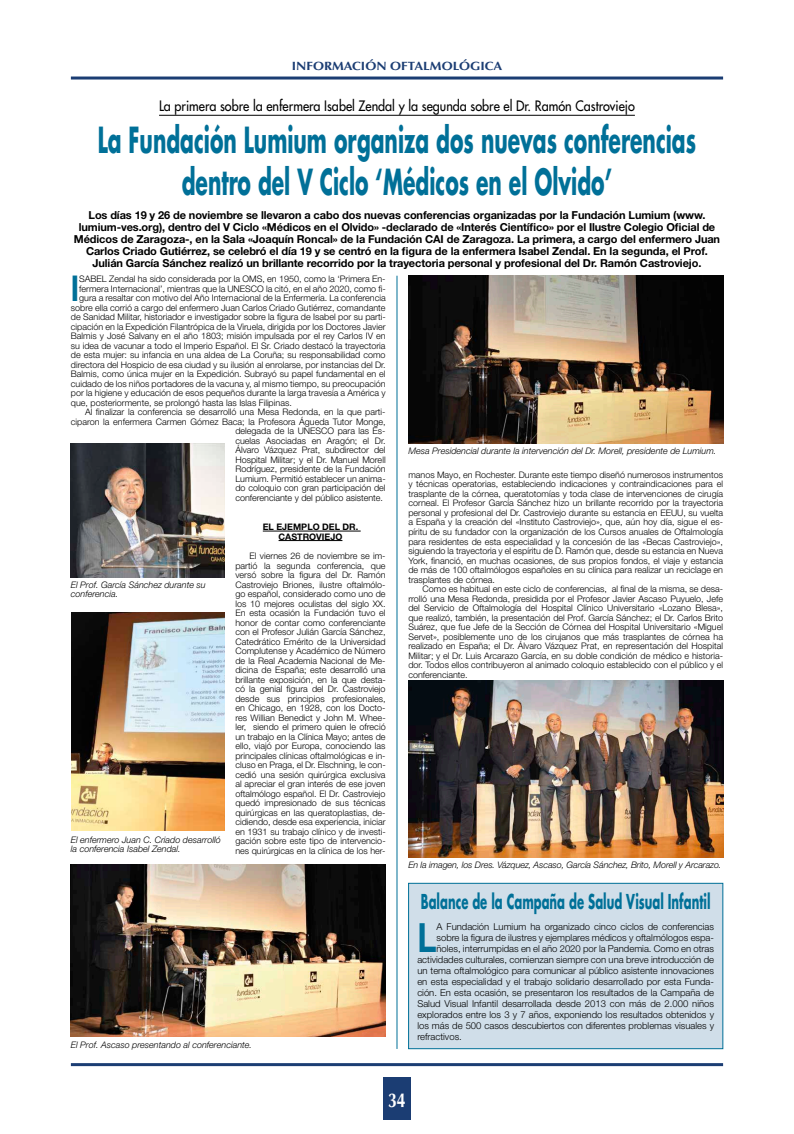
<style>
.page{position:relative;width:794px;height:1134px;background:#fff}
.page>*{position:absolute;margin:0;border:0;box-sizing:border-box;transform-origin:0 0}
.t1{font:700 40.3px "Helvetica Neue LT Std";color:#007098;scale:.8 1}
.t2{font:700 35.6px "Helvetica Neue LT Std";color:#007098;scale:.8 1}
.t3{font:700 35px/42px "Futura Std";color:#007098;text-align:center;scale:.58 1}
.t4{font:700 20px "Futura Std";color:#007098;scale:.58 1}
.t5{font:700 20px "Optima LT Std";color:#fff;scale:.8 1}
.t6{font:500 14px "Futura Std";color:#000;scale:.9 1}
.t7{font:700 12px "Optima LT Std";color:#1b3d73;scale:1.1 1}
.t8{font:700 11px/12px "Helvetica Neue LT Std";letter-spacing:-.01em;color:#000;text-align:center}
.t9{font:300 9.5px "Helvetica Neue LT Std";color:#000}
.t10{font:300 9px/9.5px "Helvetica Neue LT Std";color:#000;text-align:justify}
.t11{font:italic 300 9px/9.5px "Helvetica Neue LT Std";color:#000}
.t12{font:700 9px/9.5px "Helvetica Neue LT Std";color:#000;text-align:center}
</style>
<div class="page">
<div style="left:383px;top:1078px;width:28px;height:42px;background:#1b3d73"></div>
<hr style="left:71px;top:77px;width:652px;height:3px;background:#1b3d73">
<hr style="left:71px;top:1063px;width:652px;height:3px;background:#1b3d73">
<hr style="left:263px;top:531px;width:98px;height:1px;background:#000">
<hr style="left:278px;top:540px;width:64px;height:1px;background:#000">
<hr style="left:159px;top:115px;width:476px;height:1px;background:#000">
<div style="left:408px;top:883px;width:315px;height:166px;background:#d0dee9"></div>
<div style="left:408px;top:883px;width:315px;height:166px;border:1px solid #007098"></div>
<img style="left:408px;top:276px;width:315px;height:167px">
<img style="left:408px;top:680px;width:315px;height:178px">
<img style="left:71px;top:612px;width:153px;height:219px">
<img style="left:71px;top:865px;width:315px;height:172px">
<img style="left:71px;top:443px;width:153px;height:134px">
<hr style="left:397px;top:276px;width:1px;height:773px;background:#007098">
<h3 class="t7" style="left:292px;top:59px;width:193px">INFORMACIÓN OFTALMOLÓGICA</h3>
<h3 class="t6" style="left:159px;top:97px;width:530px">La primera sobre la enfermera Isabel Zendal y la segunda sobre el Dr. Ramón Castroviejo</h3>
<h3 class="t3" style="left:98px;top:118px;width:1033px">La Fundación Lumium organiza dos nuevas conferencias dentro del V Ciclo ‘Médicos en el Olvido’</h3>
<p class="t8" style="left:74px;top:209px;width:648px">Los días 19 y 26 de noviembre se llevaron a cabo dos nuevas conferencias organizadas por la Fundación Lumium (www. lumium-ves.org), dentro del V Ciclo «Médicos en el Olvido» -declarado de «Interés Científico» por el Ilustre Colegio Oficial de Médicos de Zaragoza-, en la Sala «Joaquín Roncal» de la Fundación CAI de Zaragoza. La primera, a cargo del enfermero Juan Carlos Criado Gutiérrez, se celebró el día 19 y se centró en la figura de la enfermera Isabel Zendal. En la segunda, el Prof.<br>Julián García Sánchez realizó un brillante recorrido por la trayectoria personal y profesional del Dr. Ramón Castroviejo.</p>
<h2 class="t2" style="left:71px;top:266px;width:12px">I</h2>
<p class="t10" style="left:79px;top:274px;width:308px">SABEL Zendal ha sido considerada por la OMS, en 1950, como la ‘Primera En-</p>
<p class="t10" style="left:79px;top:283px;width:308px">fermera Internacional’, mientras que la UNESCO la citó, en el año 2020, como fi-</p>
<p class="t10" style="left:79px;top:293px;width:308px">gura a resaltar con motivo del Año Internacional de la Enfermería. La conferencia</p>
<p class="t10" style="left:71px;top:302px;width:316px">sobre ella corrió a cargo del enfermero Juan Carlos Criado Gutiérrez, comandante</p>
<p class="t10" style="left:71px;top:312px;width:316px">de Sanidad Militar, historiador e investigador sobre la figura de Isabel por su parti-</p>
<p class="t10" style="left:71px;top:321px;width:316px">cipación en la Expedición Filantrópica de la Viruela, dirigida por los Doctores Javier</p>
<p class="t10" style="left:71px;top:331px;width:316px">Balmis y José Salvany en el año 1803; misión impulsada por el rey Carlos IV en</p>
<p class="t10" style="left:71px;top:340px;width:316px">su idea de vacunar a todo el Imperio Español. El Sr. Criado destacó la trayectoria</p>
<p class="t10" style="left:71px;top:350px;width:316px">de esta mujer: su infancia en una aldea de La Coruña; su responsabilidad como</p>
<p class="t10" style="left:71px;top:359px;width:316px">directora del Hospicio de esa ciudad y su ilusión al enrolarse, por instancias del Dr.</p>
<p class="t10" style="left:71px;top:369px;width:316px">Balmis, como única mujer en la Expedición. Subrayó su papel fundamental en el</p>
<p class="t10" style="left:71px;top:379px;width:316px">cuidado de los niños portadores de la vacuna y, al mismo tiempo, su preocupación</p>
<p class="t10" style="left:71px;top:388px;width:316px">por la higiene y educación de esos pequeños durante la larga travesía a América y</p>
<p class="t10" style="left:71px;top:398px;width:222px">que, posteriormente, se prolongó hasta las Islas Filipinas.</p>
<p class="t10" style="left:85px;top:407px;width:302px">Al finalizar la conferencia se desarrolló una Mesa Redonda, en la que parti-</p>
<p class="t10" style="left:71px;top:417px;width:316px">ciparon la enfermera Carmen Gómez Baca; la Profesora Águeda Tutor Monge,</p>
<p class="t10" style="left:235px;top:426px;width:152px">delegada de la UNESCO para las Es-</p>
<p class="t10" style="left:235px;top:436px;width:152px">cuelas Asociadas en Aragón; el Dr.</p>
<p class="t10" style="left:235px;top:445px;width:152px">Álvaro Vázquez Prat, subdirector del</p>
<p class="t10" style="left:235px;top:455px;width:152px">Hospital Militar; y el Dr. Manuel Morell</p>
<p class="t10" style="left:235px;top:464px;width:152px">Rodríguez, presidente de la Fundación</p>
<p class="t10" style="left:235px;top:474px;width:152px">Lumium. Permitió establecer un anima-</p>
<p class="t10" style="left:235px;top:483px;width:152px">do coloquio con gran participación del</p>
<p class="t10" style="left:235px;top:493px;width:149px">conferenciante y del público asistente.</p>
<p class="t12" style="left:263px;top:522px;width:97px">EL EJEMPLO DEL DR.<br>CASTROVIEJO</p>
<p class="t10" style="left:235px;top:551px;width:152px;text-indent:14px">El viernes 26 de noviembre se im&shy;partió la segunda conferencia, que versó sobre la figura del Dr. Ramón Castroviejo Briones, ilustre oftalmólo&shy;go español, considerado como uno de los 10 mejores oculistas del siglo XX.<br>En esta ocasión la Fundación tuvo el honor de contar como conferenciante con el Profesor Julián García Sánchez, Catedrático Emérito de la Universidad Complutense y Académico de Número de la Real Academia Nacional de Me&shy;dicina de España; este desarrolló una brillante exposición, en la que desta&shy;có la genial figura del Dr. Castroviejo desde sus principios profesionales, en Chicago, en 1928, con los Docto&shy;res Willian Benedict y John M. Whee&shy;ler, siendo el primero quien le ofreció un trabajo en la Clínica Mayo; antes de ello, viajó por Europa, conociendo las principales clínicas oftalmológicas e in&shy;cluso en Praga, el Dr. Elschning, le con&shy;cedió una sesión quirúrgica exclusiva al apreciar el gran interés de ese joven oftalmólogo español. El Dr. Castroviejo quedó impresionado de sus técnicas quirúrgicas en las queratoplastias, de&shy;cidiendo, desde esa experiencia, iniciar en 1931 su trabajo clínico y de investi&shy;gación sobre este tipo de intervencio&shy;nes quirúrgicas en la clínica de los her-</p>
<p class="t11" style="left:71px;top:579px;width:136px">El Prof. García Sánchez durante su conferencia.</p>
<p class="t11" style="left:71px;top:835px;width:151px">El enfermero Juan C. Criado desarrolló la conferencia Isabel Zendal.</p>
<p class="t11" style="left:71px;top:1040px;width:183px">El Prof. Ascaso presentando al conferenciante.</p>
<p class="t11" style="left:408px;top:446px;width:309px">Mesa Presidencial durante la intervención del Dr. Morell, presidente de Lumium.</p>
<p class="t10" style="left:408px;top:470px;width:316px">manos Mayo, en Rochester. Durante este tiempo diseñó numerosos instrumentos y técnicas operatorias, estableciendo indicaciones y contraindicaciones para el trasplante de la córnea, queratotomías y toda clase de intervenciones de cirugía corneal. El Profesor García Sánchez hizo un brillante recorrido por la trayectoria personal y profesional del Dr. Castroviejo durante su estancia en EEUU, su vuelta a España y la creación del «Instituto Castroviejo», que, aún hoy día, sigue el es&shy;píritu de su fundador con la organización de los Cursos anuales de Oftalmología para residentes de esta especialidad y la concesión de las «Becas Castroviejo», siguiendo la trayectoria y el espíritu de D. Ramón que, desde su estancia en Nueva York, financió, en muchas ocasiones, de sus propios fondos, el viaje y estancia de más de 100 oftalmólogos españoles en su clínica para realizar un reciclage en trasplantes de córnea.</p>
<p class="t10" style="left:408px;top:584px;width:316px;text-indent:14px">Como es habitual en este ciclo de conferencias, al final de la misma, se desa&shy;rrolló una Mesa Redonda, presidida por el Profesor Javier Ascaso Puyuelo, Jefe del Servicio de Oftalmología del Hospital Clínico Universitario «Lozano Blesa», que realizó, también, la presentación del Prof. García Sánchez; el Dr. Carlos Brito Suárez, que fue Jefe de la Sección de Córnea del Hospital Universitario «Miguel Servet», posiblemente uno de los cirujanos que más trasplantes de córnea ha realizado en España; el Dr. Álvaro Vázquez Prat, en representación del Hospital Militar; y el Dr. Luis Arcarazo García, en su doble condición de médico e historia&shy;dor. Todos ellos contribuyeron al animado coloquio establecido con el público y el conferenciante.</p>
<p class="t11" style="left:408px;top:860px;width:315px">En la imagen, los Dres. Vázquez, Ascaso, García Sánchez, Brito, Morell y Arcarazo.</p>
<h3 class="t4" style="left:421px;top:888px;width:501px">Balance de la Campaña de Salud Visual Infantil</h3>
<h1 class="t1" style="left:417px;top:912px;width:25px">L</h1>
<p class="t9" style="left:436px;top:920px;width:279px">A Fundación Lumium ha organizado cinco ciclos de conferencias</p>
<p class="t9" style="left:436px;top:931px;width:279px">sobre la figura de ilustres y ejemplares médicos y oftalmólogos espa-</p>
<p class="t9" style="left:436px;top:942px;width:279px">ñoles, interrumpidas en el año 2020 por la Pandemia. Como en otras</p>
<p class="t9" style="left:417px;top:953px;width:298px">actividades culturales, comienzan siempre con una breve introducción de</p>
<p class="t9" style="left:417px;top:964px;width:298px">un tema oftalmológico para comunicar al público asistente innovaciones</p>
<p class="t9" style="left:417px;top:975px;width:298px">en esta especialidad y el trabajo solidario desarrollado por esta Funda-</p>
<p class="t9" style="left:417px;top:986px;width:298px">ción. En esta ocasión, se presentaron los resultados de la Campaña de</p>
<p class="t9" style="left:417px;top:997px;width:298px">Salud Visual Infantil desarrollada desde 2013 con más de 2.000 niños</p>
<p class="t9" style="left:417px;top:1008px;width:298px">explorados entre los 3 y 7 años, exponiendo los resultados obtenidos y</p>
<p class="t9" style="left:417px;top:1019px;width:298px">los más de 500 casos descubiertos con diferentes problemas visuales y</p>
<p class="t9" style="left:417px;top:1030px;width:46px">refractivos.</p>
<h3 class="t5" style="left:388px;top:1088px;width:24px">34</h3>
</div>
